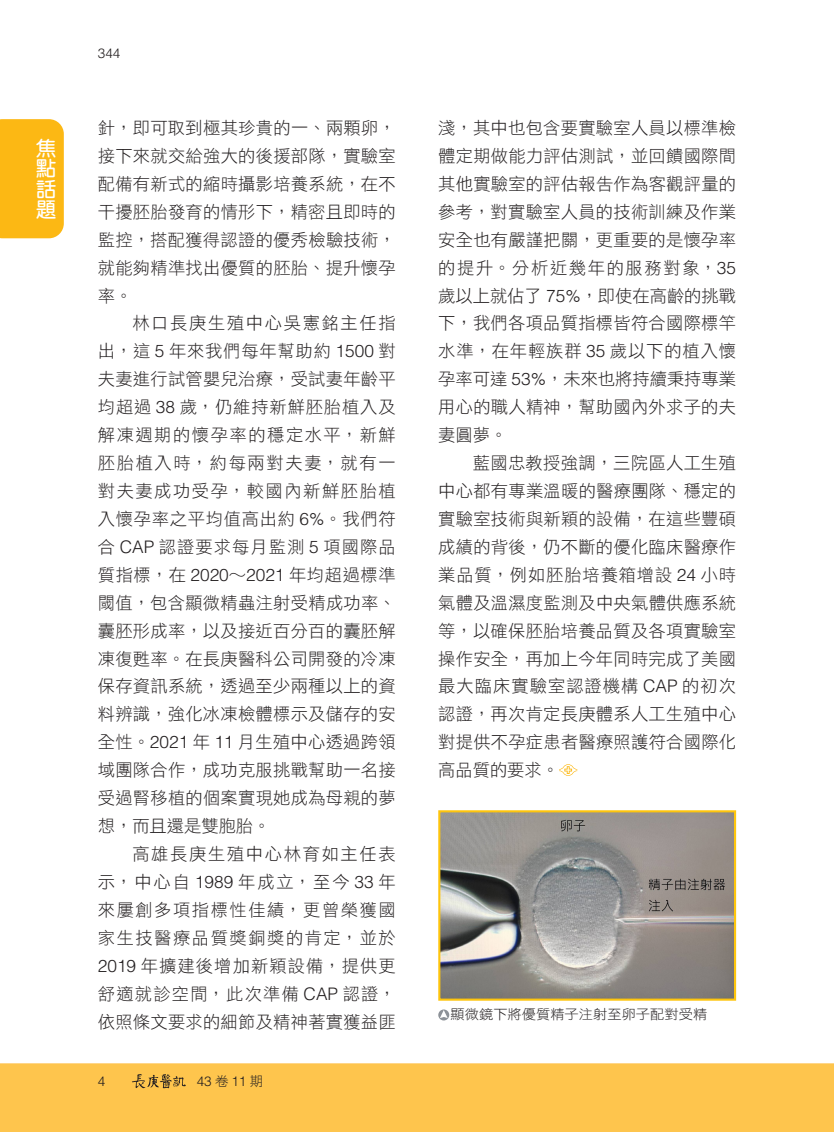
<style>
.page{position:relative;width:834px;height:1132px;background:#fff}
.page>*{position:absolute;margin:0;border:0;box-sizing:border-box;transform-origin:0 0}
.t1{font:700 20.25px/20.2px "AR Yuan B5";color:#fff;text-align:justify}
._005內文-推出{font:17.25px/27.9px "DF Hei Std W3";letter-spacing:.015em;color:#231f20;text-align:justify}
._005圖說{font:13.5px "DF Hei Std W3";color:#231f20;scale:1.05 1}
.頁碼{font:300 13.5px "Helvetica LT Std";color:#231f20}
.s1{font-family:"Helvetica LT Std";font-weight:300}
.s2{font-family:"DF Hei Std W3";font-weight:400}
</style>
<div class="page">
<div style="left:0;top:1063px;width:833px;height:68px;background:#fec54d"></div>
<svg style="left:559px;top:764px;width:18px;height:11px"></svg>
<svg style="left:438px;top:1009px;width:11px;height:11px"></svg>
<svg style="left:440px;top:1009px;width:7px;height:8px"></svg>
<img style="left:441px;top:813px;width:292px;height:184px">
<div style="left:438px;top:810px;width:298px;height:190px;border:2px solid #fec50d"></div>
<svg style="left:132px;top:1073px;width:54px;height:14px"></svg>
<div style="left:0;top:119px;width:64px;height:119px;background:#fcb814"></div>
<p class="t1" style="left:36px;top:138px;width:21px">焦點話題</p>
<p class="頁碼" style="left:98px;top:45px;width:24px">344</p>
<p class="_005內文-推出" style="left:98px;top:113px;width:299px">針，即可取到極其珍貴的一、兩顆卵，接下來就交給強大的後援部隊，實驗室配備有新式的縮時攝影培養系統，在不干擾胚胎發育的情形下，精密且即時的監控，搭配獲得認證的優秀檢驗技術，就能夠精準找出優質的胚胎、提升懷孕率。</p>
<p class="_005內文-推出" style="left:98px;top:309px;width:299px;text-indent:34px">林口長庚生殖中心吳憲銘主任指出，這 <span class="s1">5</span> 年來我們每年幫助約 <span class="s1">1500</span> 對夫妻進行試管嬰兒治療，受試妻年齡平均超過 <span class="s1">38</span> 歲，仍維持新鮮胚胎植入及解凍週期的懷孕率的穩定水平，新鮮胚胎植入時，約每兩對夫妻，就有一對夫妻成功受孕，較國內新鮮胚胎植入懷孕率之平均值高出約 <span class="s1">6%</span>。我們符合 <span class="s1">CAP</span> 認證要求每月監測 <span class="s1">5</span> 項國際品質指標，在 <span class="s1">2020</span>∼<span class="s1">2021</span> 年均超過標準閾值，包含顯微精蟲注射受精成功率、囊胚形成率，以及接近百分百的囊胚解凍復甦率。在長庚醫科公司開發的冷凍保存資訊系統，透過至少兩種以上的資料辨識，強化冰凍檢體標示及儲存的安全性。<span class="s1">2021</span> 年 <span class="s1">11</span> 月生殖中心透過跨領域團隊合作，成功克服挑戰幫助一名接受過腎移植的個案實現她成為母親的夢想，而且還是雙胞胎。</p>
<p class="_005內文-推出" style="left:98px;top:839px;width:299px;text-indent:34px">高雄長庚生殖中心林育如主任表示，中心自 <span class="s1">1989</span> 年成立，至今 <span class="s1">33</span> 年來屢創多項指標性佳績，更曾榮獲國家生技醫療品質獎銅獎的肯定，並於<span class="s1">2019</span> 年擴建後增加新穎設備，提供更舒適就診空間，此次準備 <span class="s1">CAP</span> 認證，依照條文要求的細節及精神著實獲益匪</p>
<p class="頁碼" style="left:98px;top:1072px;width:9px">4</p>
<p class="頁碼" style="left:197px;top:1072px;width:68px">43<span class="s2">卷</span>11<span class="s2">期</span></p>
<p class="_005內文-推出" style="left:438px;top:113px;width:299px">淺，其中也包含要實驗室人員以標準檢體定期做能力評估測試，並回饋國際間其他實驗室的評估報告作為客觀評量的參考，對實驗室人員的技術訓練及作業安全也有嚴謹把關，更重要的是懷孕率的提升。分析近幾年的服務對象，<span class="s1">35</span>歲以上就佔了 <span class="s1">75%</span>，即使在高齡的挑戰下，我們各項品質指標皆符合國際標竿水準，在年輕族群 <span class="s1">35</span> 歲以下的植入懷孕率可達 <span class="s1">53%</span>，未來也將持續秉持專業用心的職人精神，幫助國內外求子的夫妻圓夢。</p>
<p class="_005內文-推出" style="left:438px;top:448px;width:299px;text-indent:34px">藍國忠教授強調，三院區人工生殖中心都有專業溫暖的醫療團隊、穩定的實驗室技術與新穎的設備，在這些豐碩成績的背後，仍不斷的優化臨床醫療作業品質，例如胚胎培養箱增設 <span class="s1">24</span> 小時氣體及溫濕度監測及中央氣體供應系統等，以確保胚胎培養品質及各項實驗室操作安全，再加上今年同時完成了美國最大臨床實驗室認證機構 <span class="s1">CAP</span> 的初次認證，再次肯定長庚體系人工生殖中心對提供不孕症患者醫療照護符合國際化高品質的要求。</p>
<p class="_005圖說" style="left:450px;top:1006px;width:246px">顯微鏡下將優質精子注射至卵子配對受精</p>
</div>
